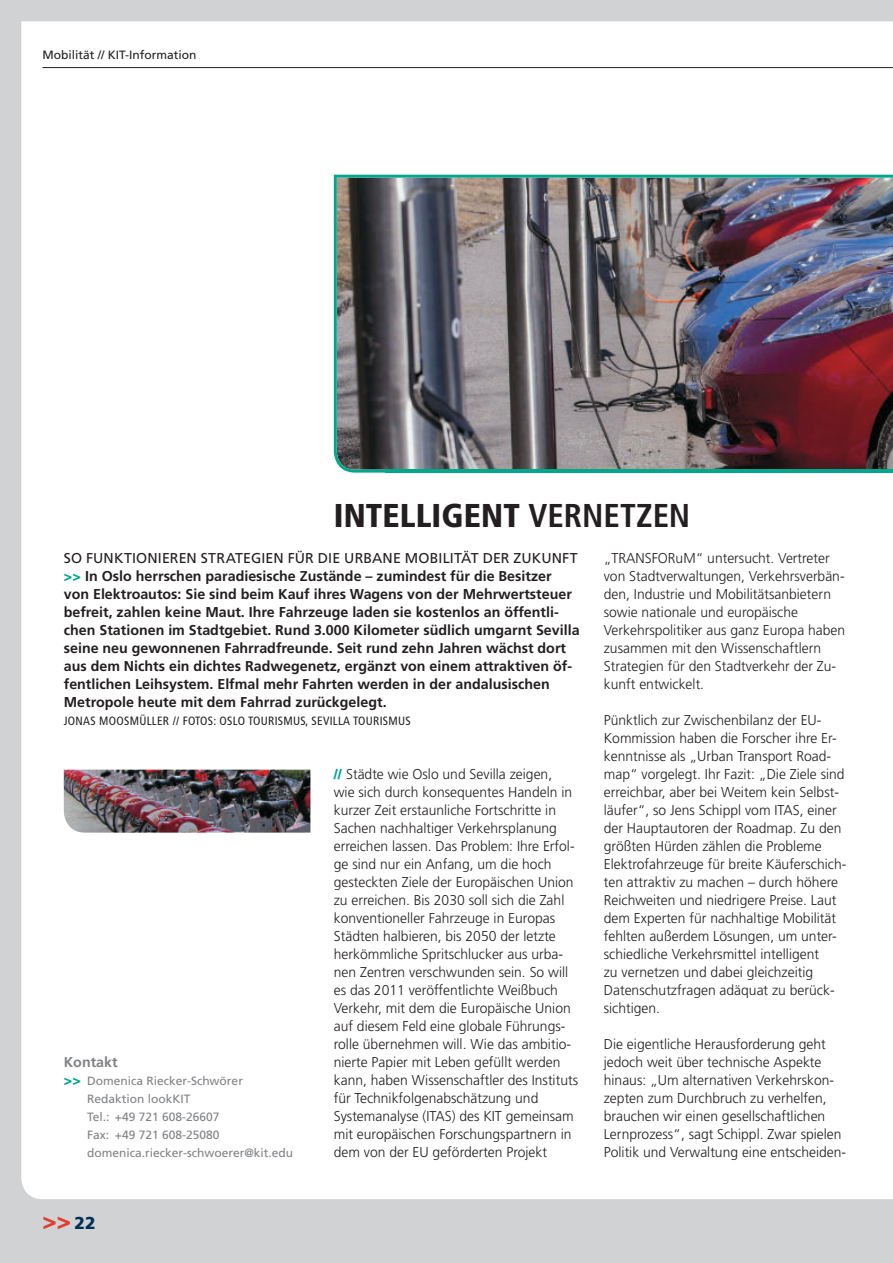
<style>
.page{position:relative;width:893px;height:1263px;background:#d1d2d4}
.page>*{position:absolute;margin:0;border:0;box-sizing:border-box;transform-origin:0 0}
.t1{font:900 condensed 33px "Frutiger";letter-spacing:.005em;color:#231f20}
.t2{font:900 24px "Frutiger";color:#dd3f32}
.t3{font:300 14.25px/18px "Frutiger";color:#231f20}
.t4{font:700 14.25px/18px "Frutiger";color:#231f20}
.t5{font:700 14.25px "Frutiger";color:#808285}
.t6{font:12px/18px "Frutiger";color:#808285}
.t7{font:condensed 12px "Frutiger";letter-spacing:.025em;color:#231f20}
.t8{font:12px "Frutiger";color:#231f20}
.s1{font-weight:700}
.s2{font-weight:400}
.s3{font-weight:900;color:#00a78e}
.s4{font-weight:900;font-size:14.25px;color:#00a78e}
.s5{font-size:17.25px;color:#003159}
</style>
<div class="page">
<div style="left:21px;top:21px;width:871px;height:1178px;background:#fff"></div>
<hr style="left:43px;top:67px;width:850px;height:1px;background:#231f20">
<svg style="left:892px;top:21px;width:1px;height:1178px"></svg>
<img style="left:64px;top:770px;width:246px;height:63px">
<img style="left:386px;top:224px;width:507px;height:246px">
<img style="left:334px;top:175px;width:559px;height:49px">
<img style="left:334px;top:223px;width:52px;height:250px">
<hr style="left:385px;top:470px;width:508px;height:3px;background:#00a78d">
<p class="t8" style="left:43px;top:48px;width:155px">Mobilität // KIT-Information</p>
<p class="t1" style="left:334px;top:495px;width:358px">INTELLIGENT <span class="s1">VERNETZEN</span></p>
<p class="t4" style="left:64px;top:548px;width:517px"><span class="s2">SO FUNKTIONIEREN STRATEGIEN FÜR DIE URBANE MOBILITÄT DER ZUKUNFT </span><span class="s3">&gt;&gt;</span> In Oslo herrschen paradiesische Zustände – zumindest für die Besitzer von Elektroautos: Sie sind beim Kauf ihres Wagens von der Mehrwertsteuer befreit, zahlen keine Maut. Ihre Fahrzeuge laden sie kostenlos an öffentli&shy;chen Stationen im Stadtgebiet. Rund 3.000 Kilometer südlich umgarnt Sevilla seine neu gewonnenen Fahrradfreunde. Seit rund zehn Jahren wächst dort aus dem Nichts ein dichtes Radwegenetz, ergänzt von einem attraktiven öf&shy;fentlichen Leihsystem. Elfmal mehr Fahrten werden in der andalusischen Metropole heute mit dem Fahrrad zurückgelegt.</p>
<p class="t7" style="left:64px;top:713px;width:349px">JONAS MOOSMÜLLER // FOTOS: OSLO TOURISMUS, SEVILLA TOURISMUS</p>
<p class="t5" style="left:64px;top:1053px;width:55px">Kontakt</p>
<p class="t6" style="left:87px;top:1071px;width:208px;text-indent:-23px"><span class="s4">&gt;&gt;</span> Domenica Riecker-Schwörer<br>Redaktion lookKIT<br>Tel.: +49 721 608-26607<br>Fax: +49 721 608-25080 domenica.riecker-schwoerer@kit.edu</p>
<p class="t2" style="left:43px;top:1206px;width:55px">&gt;&gt; <span class="s5">22</span></p>
<p class="t3" style="left:334px;top:765px;width:246px"><span class="s3">//</span> Städte wie Oslo und Sevilla zeigen,<br>wie sich durch konsequentes Handeln in kurzer Zeit erstaunliche Fortschritte in Sachen nachhaltiger Verkehrsplanung<br>er reichen lassen. Das Problem: Ihre Erfol&shy;ge sind nur ein Anfang, um die hoch gesteckten Ziele der Europäischen Union zu erreichen. Bis 2030 soll sich die Zahl konventioneller Fahrzeuge in Europas Städten halbieren, bis 2050 der letzte herkömmliche Spritschlucker aus urba&shy;nen Zentren verschwunden sein. So will es das 2011 veröffentlichte Weißbuch Verkehr, mit dem die Europäische Union auf diesem Feld eine globale Führungs&shy;rolle übernehmen will. Wie das ambitio&shy;nierte Papier mit Leben gefüllt werden kann, haben Wissenschaftler des Instituts für Technikfolgenabschätzung und System analyse (ITAS) des KIT gemeinsam mit europäischen Forschungspartnern in dem von der EU geförderten Projekt</p>
<p class="t3" style="left:604px;top:549px;width:243px">„TRANSFORuM“ untersucht. Vertreter von Stadtverwaltungen, Verkehrsverbän&shy;den, Industrie und Mobilitätsanbietern sowie nationale und europäische Verkehrspolitiker aus ganz Europa haben zusammen mit den Wissenschaftlern Stra tegien für den Stadtverkehr der Zu&shy;kunft entwickelt.</p>
<p class="t3" style="left:604px;top:711px;width:244px">Pünktlich zur Zwischenbilanz der EU-Kommission haben die Forscher ihre Er&shy;kennt nisse als „Urban Transport Road&shy;map“ vorgelegt. Ihr Fazit: „Die Ziele sind erreichbar, aber bei Weitem kein Selbst&shy;läufer“, so Jens Schippl vom ITAS, einer der Hauptautoren der Roadmap. Zu den größten Hürden zählen die Probleme Elektrofahrzeuge für breite Käuferschich&shy;ten attraktiv zu machen – durch höhere Reichweiten und niedrigere Preise. Laut dem Experten für nachhaltige Mobilität fehlten außerdem Lösungen, um unter&shy;schiedliche Verkehrsmittel intelligent<br>zu vernetzen und dabei gleichzeitig Daten schutzfragen adäquat zu berück&shy;sichtigen.</p>
<p class="t3" style="left:604px;top:1035px;width:244px">Die eigentliche Herausforderung geht jedoch weit über technische Aspekte hinaus: „Um alternativen Verkehrskon&shy;zep ten zum Durchbruch zu verhelfen, brauchen wir einen gesellschaftlichen Lernprozess“, sagt Schippl. Zwar spielen Politik und Verwaltung eine entscheiden-</p>
</div>
